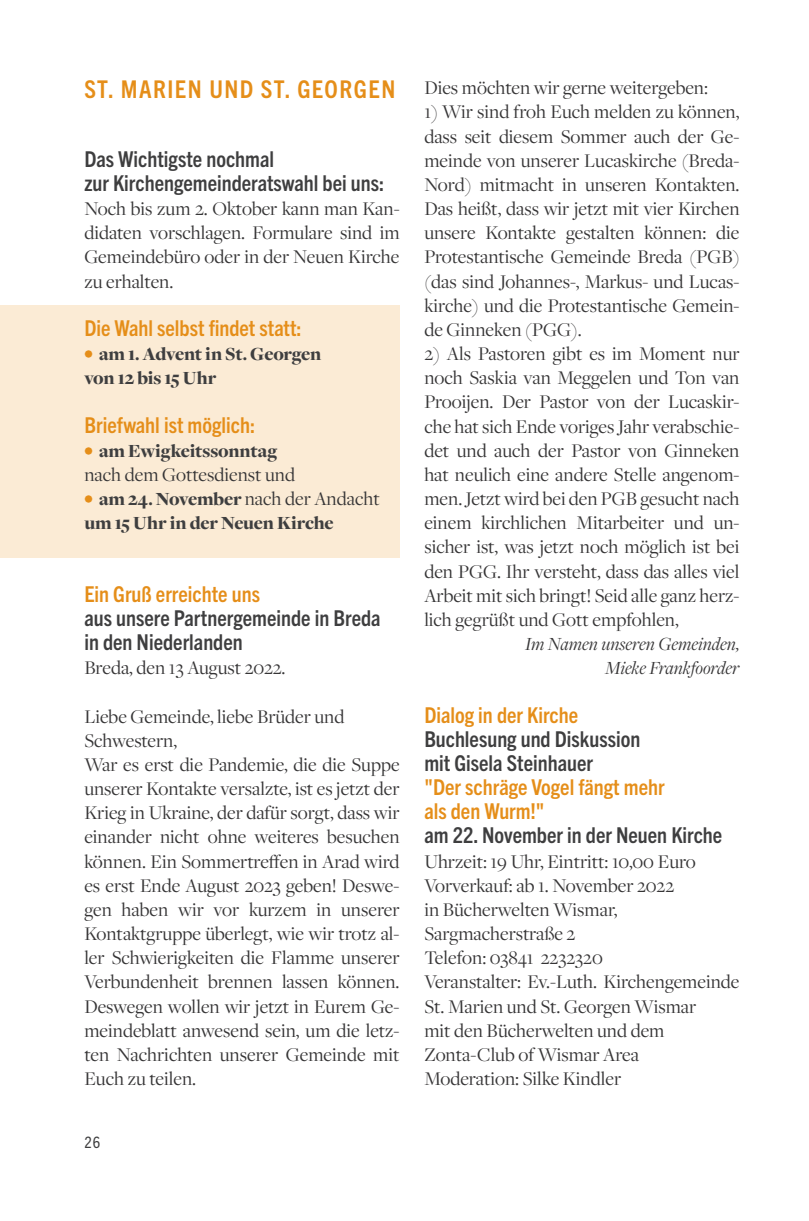
<style>
.page{position:relative;width:809px;height:1221px;background:#fff}
.page>*{position:absolute;margin:0;border:0;box-sizing:border-box;transform-origin:0 0}
.t1{font:700 condensed 24.5px "Trade Gothic Next LT Pro";letter-spacing:.06em;color:#e58e19}
.t2{font:700 condensed 21.88px/24.2px "Trade Gothic Next LT Pro";color:#3e3e3f}
.t3{font:700 condensed 21.88px/24.2px "Trade Gothic Next LT Pro";color:#e58e19}
.t4{font:20.12px/24.2px "Freight Disp Pro";color:#363536;text-align:justify}
.t5{font:900 19.25px/24.2px "Freight Disp Pro";letter-spacing:-.01em;color:#3e3e3f}
.t6{font:italic 19.25px/24.2px "Freight Disp Pro";color:#363536;text-align:right}
.t7{font:condensed 15.75px "Trade Gothic Next LT Pro";color:#3e3e3f}
.s1{font-weight:400;color:#e58e19}
.s2{font-size:19.25px;color:#e58e19}
.s3{font-weight:900;font-size:19.25px;color:#3e3e3f}
</style>
<div class="page">
<div style="left:0;top:305px;width:399px;height:252px;background:#fbebd5"></div>
<p class="t1" style="left:84px;top:73px;width:309px">ST. MARIEN UND ST. GEORGEN</p>
<p class="t2" style="left:84px;top:145px;width:301px">Das Wichtigste nochmal<br>zur Kirchengemeinderatswahl bei uns:</p>
<p class="t4" style="left:84px;top:196px;width:317px">Noch bis zum 2. Oktober kann man Kan&shy;didaten vorschlagen. Formulare sind im Gemeindebüro oder in der Neuen Kirche zu erhalten.</p>
<p class="t3" style="left:84px;top:314px;width:219px">Die Wahl selbst findet statt:</p>
<p class="t5" style="left:84px;top:341px;width:238px"><span class="s1">•</span> am 1. Advent in St. Georgen von 12 bis 15 Uhr</p>
<p class="t3" style="left:84px;top:411px;width:172px">Briefwahl ist möglich:</p>
<p class="t5" style="left:84px;top:438px;width:194px"><span class="s1">•</span> am Ewigkeitssonntag</p>
<p class="t4" style="left:84px;top:462px;width:212px">nach dem Gottesdienst und</p>
<p class="t4" style="left:84px;top:486px;width:297px"><span class="s2">•</span> <span class="s3">am 24. November</span> nach der Andacht</p>
<p class="t5" style="left:84px;top:510px;width:251px">um 15 Uhr in der Neuen Kirche</p>
<p class="t3" style="left:84px;top:580px;width:177px">Ein Gruß erreichte uns</p>
<p class="t2" style="left:84px;top:604px;width:298px">aus unsere Partnergemeinde in Breda in den Niederlanden</p>
<p class="t4" style="left:84px;top:655px;width:203px">Breda, den 13 August 2022.</p>
<p class="t4" style="left:84px;top:703px;width:317px;text-align:left">Liebe Gemeinde, liebe Brüder und Schwestern,<br>War es erst die Pandemie, die die Suppe unserer Kontakte versalzte, ist es jetzt der Krieg in Ukraine, der dafür sorgt, dass wir einander nicht ohne weiteres besuchen können. Ein Sommertreffen in Arad wird es erst Ende August 2023 geben! Deswe&shy;gen haben wir vor kurzem in unserer Kontaktgruppe überlegt, wie wir trotz al&shy;ler Schwierigkeiten die Flamme unserer Verbundenheit brennen lassen können.<br>Deswegen wollen wir jetzt in Eurem Ge&shy;meindeblatt anwesend sein, um die letz&shy;ten Nachrichten unserer Gemeinde mit Euch zu teilen.</p>
<p class="t7" style="left:84px;top:1130px;width:17px">26</p>
<p class="t4" style="left:424px;top:75px;width:285px">Dies möchten wir gerne weitergeben:</p>
<p class="t4" style="left:424px;top:99px;width:317px">1) Wir sind froh Euch melden zu können, dass seit diesem Sommer auch der Ge&shy;meinde von unserer Lucaskirche (Breda-Nord) mitmacht in unseren Kontakten.<br>Das heißt, dass wir jetzt mit vier Kirchen unsere Kontakte gestalten können: die Protestantische Gemeinde Breda (PGB) (das sind Johannes-, Markus- und Lucas&shy;kirche) und die Protestantische Gemein&shy;de Ginneken (PGG).</p>
<p class="t4" style="left:424px;top:341px;width:317px">2) Als Pastoren gibt es im Moment nur noch Saskia van Meggelen und Ton van Prooijen. Der Pastor von der Lucaskir&shy;che hat sich Ende voriges Jahr verabschie&shy;det und auch der Pastor von Ginneken hat neulich eine andere Stelle angenom&shy;men. Jetzt wird bei den PGB gesucht nach einem kirchlichen Mitarbeiter und un&shy;sicher ist, was jetzt noch möglich ist bei den PGG. Ihr versteht, dass das alles viel Arbeit mit sich bringt! Seid alle ganz herz&shy;lich gegrüßt und Gott empfohlen,</p>
<p class="t6" style="left:525px;top:631px;width:216px">Im Namen unseren Gemeinden,<br>Mieke Frankfoorder</p>
<p class="t3" style="left:424px;top:701px;width:155px">Dialog in der Kirche</p>
<p class="t2" style="left:424px;top:725px;width:217px">Buchlesung und Diskussion mit Gisela Steinhauer</p>
<p class="t3" style="left:424px;top:773px;width:242px">"Der schräge Vogel fängt mehr als den Wurm!"</p>
<p class="t2" style="left:424px;top:822px;width:299px">am 22. November in der Neuen Kirche</p>
<p class="t4" style="left:424px;top:848px;width:317px;text-align:left">Uhrzeit: 19 Uhr, Eintritt: 10,00 Euro<br>Vorverkauf: ab 1. November 2022<br>in Bücherwelten Wismar,<br>Sargmacherstraße 2<br>Telefon: 03841 2232320<br>Veranstalter: Ev.-Luth. Kirchengemeinde<br>St. Marien und St. Georgen Wismar<br>mit den Bücherwelten und dem<br>Zonta-Club of Wismar Area<br>Moderation: Silke Kindler</p>
</div>
